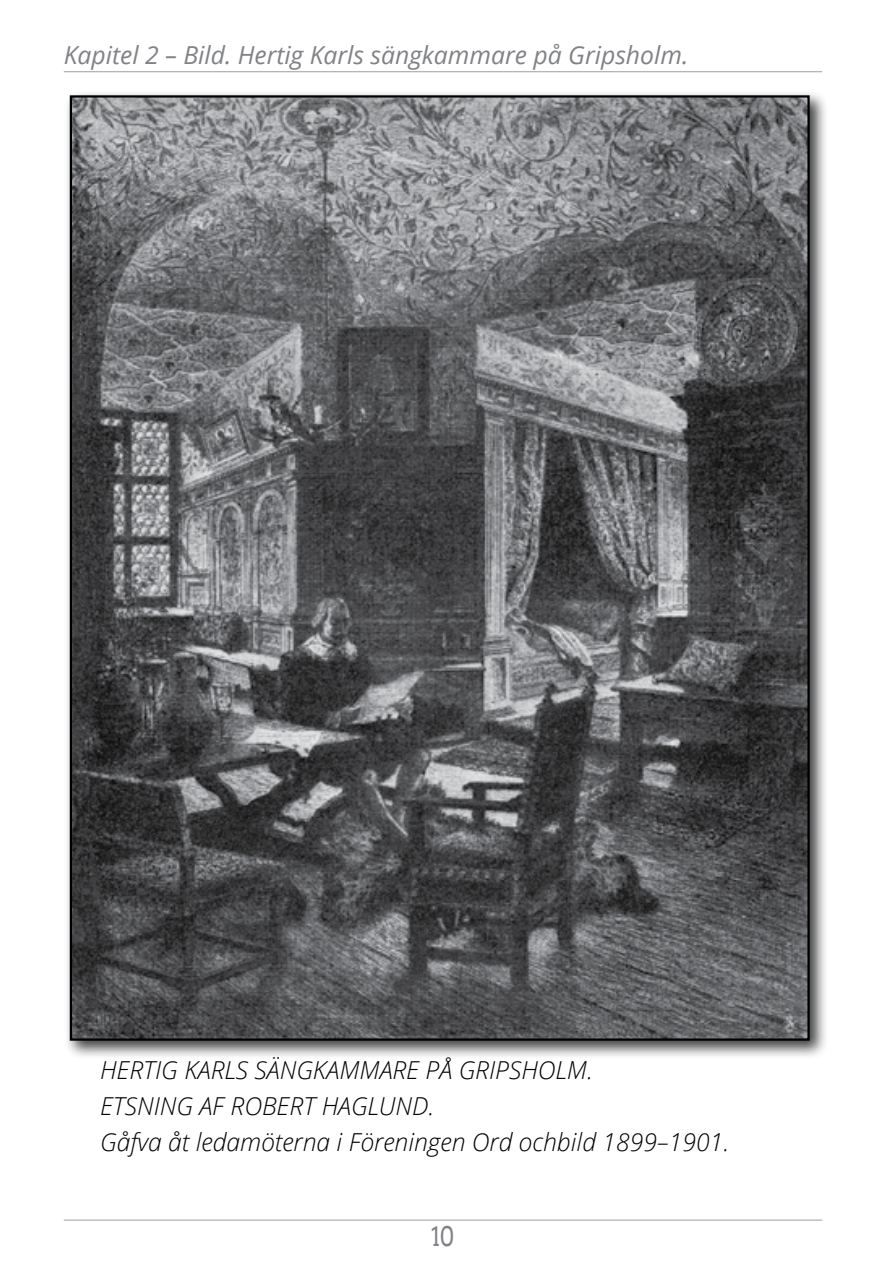
<style>
.page{position:relative;width:893px;height:1276px;background:#fff}
.page>*{position:absolute;margin:0;border:0;box-sizing:border-box;transform-origin:0 0}
.t1{font:27px "Arvo";color:#808285;scale:.8 1}
.t2{font:italic 300 24.75px/36px "Open Sans";color:#000}
.t3{font:italic 24.75px "Open Sans";color:#808285}
</style>
<div class="page">
<hr style="left:64px;top:1219px;width:758px;height:1px;background:#a7a9ac">
<hr style="left:64px;top:71px;width:758px;height:1px;background:#a7a9ac">
<div style="left:64px;top:89px;width:764px;height:970px;background:#000;opacity:.75"></div>
<img style="left:73px;top:98px;width:734px;height:939px">
<p class="t3" style="left:64px;top:38px;width:626px">Kapitel 2 – Bild. Hertig Karls sängkammare på Gripsholm.</p>
<p class="t2" style="left:100px;top:1051px;width:631px">HERTIG KARLS SÄNGKAMMARE PÅ GRIPSHOLM.<br>ETSNING AF ROBERT HAGLUND.<br>Gåfva åt ledamöterna i Föreningen Ord ochbild 1899–1901.</p>
<p class="t1" style="left:431px;top:1220px;width:30px">10</p>
</div>
